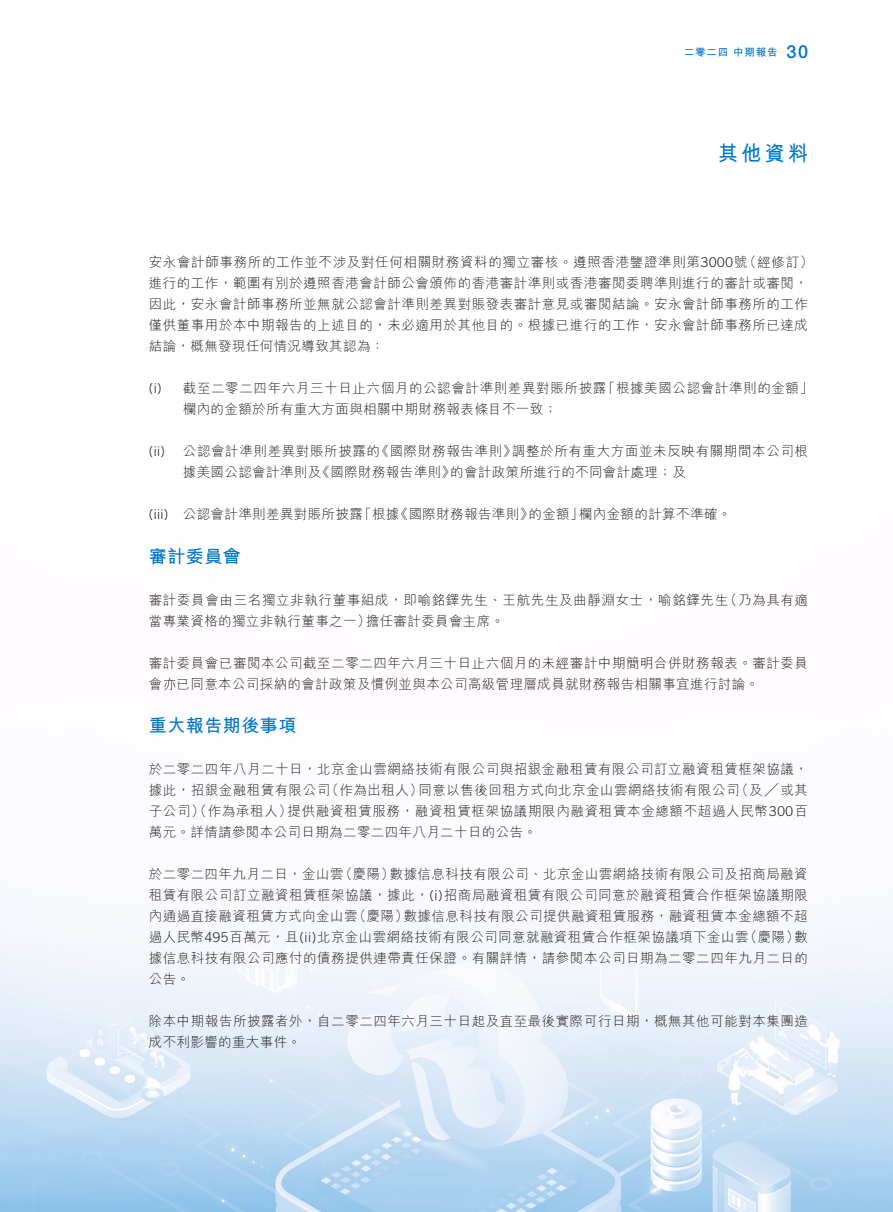
<style>
.page{position:relative;width:893px;height:1212px;background:#fff}
.page>*{position:absolute;margin:0;border:0;box-sizing:border-box;transform-origin:0 0}
.t1{font:700 21px "M Hei HK";color:#0076c8;scale:.95 1}
.t2{font:700 18px "M Hei HK";letter-spacing:.03em;color:#0076c8}
.t3{font:500 18px "Helvetica Neue LT Std";color:#0076c8}
.t4{font:300 13.5px/21px "M Hei HK";letter-spacing:.04em;color:#231f20}
.t5{font:300 13.5px "Trade Gothic LT Std";color:#231f20}
.t6{font:700 10.5px "M Hei HK";letter-spacing:.08em;color:#0076c8}
.s1{font-family:"Trade Gothic LT Std"}
</style>
<div class="page">
<img style="left:0;top:906px;width:893px;height:306px">
<p class="t6" style="left:733px;top:44px;width:46px">中期報告</p>
<p class="t6" style="left:684px;top:44px;width:46px">二零二四</p>
<h2 class="t3" style="left:787px;top:41px;width:23px">30</h2>
<h1 class="t1" style="left:718px;top:138px;width:96px">其他資料</h1>
<p class="t4" style="left:149px;top:252px;width:661px">安永會計師事務所的工作並不涉及對任何相關財務資料的獨立審核。遵照香港鑒證準則第<span class="s1">3000</span>號<br>進行的工作，範圍有別於遵照香港會計師公會頒佈的香港審計準則或香港審閱委聘準則進行的審計或審閱，因此，安永會計師事務所並無就公認會計準則差異對賬發表審計意見或審閱結論。安永會計師事務所的工作僅供董事用於本中期報告的上述目的，未必適用於其他目的。根據已進行的工作，安永會計師事務所已達成結論，概無發現任何情況導致其認為：</p>
<p class="t4" style="left:602px;top:378px;width:213px">「根據美國公認會計準則的金額「</p>
<p class="t4" style="left:743px;top:252px;width:72px">（經修訂(</p>
<p class="t4" style="left:183px;top:378px;width:425px">截至二零二四年六月三十日止六個月的公認會計準則差異對賬所披露</p>
<p class="t5" style="left:149px;top:380px;width:14px">i( )</p>
<p class="t5" style="left:149px;top:443px;width:18px">(ii)</p>
<p class="t4" style="left:183px;top:399px;width:376px">欄內的金額於所有重大方面與相關中期財務報表條目不一致;</p>
<p class="t4" style="left:512px;top:441px;width:298px">調整於所有重大方面並未反映有關期間本公司根</p>
<p class="t4" style="left:183px;top:441px;width:199px">公認會計準則差異對賬所披露的</p>
<p class="t4" style="left:376px;top:441px;width:142px">《國際財務報告準則》</p>
<p class="t4" style="left:183px;top:462px;width:140px">據美國公認會計準則及</p>
<p class="t4" style="left:450px;top:462px;width:237px">的會計政策所進行的不同會計處理；及</p>
<p class="t4" style="left:317px;top:462px;width:140px">《國際財務報告準則》</p>
<p class="t4" style="left:183px;top:504px;width:182px">公認會計準則差異對賬所披露</p>
<p class="t4" style="left:395px;top:504px;width:140px">《國際財務報告準則》</p>
<p class="t4" style="left:579px;top:504px;width:154px">欄內金額的計算不準確。</p>
<p class="t4" style="left:528px;top:504px;width:57px">的金額」</p>
<p class="t4" style="left:358px;top:504px;width:43px">「根據</p>
<p class="t5" style="left:149px;top:506px;width:21px">(iii)</p>
<h2 class="t2" style="left:149px;top:543px;width:94px">審計委員會</h2>
<p class="t4" style="left:724px;top:589px;width:86px">（乃為具有適</p>
<p class="t4" style="left:149px;top:589px;width:581px;text-align:center">審計委員會由三名獨立非執行董事組成，即喻銘鐸先生、王航先生及曲靜淵女士，喻銘鐸先生擔任審計委員會主席。</p>
<p class="t4" style="left:149px;top:610px;width:223px">當專業資格的獨立非執行董事之一）</p>
<p class="t4" style="left:149px;top:652px;width:661px">審計委員會已審閱本公司截至二零二四年六月三十日止六個月的未經審計中期簡明合併財務報表。審計委員會亦已同意本公司採納的會計政策及慣例並與本公司高級管理層成員就財務報告相關事宜進行討論。</p>
<h2 class="t2" style="left:149px;top:712px;width:149px">重大報告期後事項</h2>
<p class="t4" style="left:149px;top:759px;width:661px;text-align:right">於二零二四年八月二十日，北京金山雲網絡技術有限公司與招銀金融租賃有限公司訂立融資租賃框架協議，（及╱或其</p>
<p class="t4" style="left:418px;top:780px;width:323px">同意以售後回租方式向北京金山雲網絡技術有限公司</p>
<p class="t4" style="left:326px;top:780px;width:99px">（作為出租人）</p>
<p class="t4" style="left:288px;top:780px;width:522px;text-indent:-139px">據此，招銀金融租賃有限公司<br>提供融資租賃服務，融資租賃框架協議期限內融資租賃本金總額不超過人民幣<span class="s1">300</span>百</p>
<p class="t4" style="left:149px;top:801px;width:390px">子公司）（作為承租人）<br>萬元。詳情請參閱本公司日期為二零二四年八月二十日的公告。</p>
<p class="t4" style="left:390px;top:864px;width:419px">數據信息科技有限公司、北京金山雲網絡技術有限公司及招商局融資</p>
<p class="t4" style="left:339px;top:864px;width:57px">（慶陽）</p>
<p class="t4" style="left:149px;top:864px;width:196px">於二零二四年九月二日，金山雲</p>
<p class="t4" style="left:149px;top:885px;width:661px">租賃有限公司訂立融資租賃框架協議，據此， <span class="s1">)i(</span> 招商局融資租賃有限公司同意於融資租賃合作框架協議期限</p>
<p class="t4" style="left:404px;top:906px;width:405px">數據信息科技有限公司提供融資租賃服務，融資租賃本金總額不超</p>
<p class="t4" style="left:353px;top:906px;width:57px">（慶陽）</p>
<p class="t4" style="left:149px;top:906px;width:210px">內通過直接融資租賃方式向金山雲</p>
<p class="t4" style="left:744px;top:927px;width:57px">（慶陽）</p>
<p class="t4" style="left:149px;top:927px;width:661px">過人民幣<span class="s1">495</span>百萬元，且<span class="s1">( )i i</span> 北京金山雲網絡技術有限公司同意就融資租賃合作框架協議項下金山雲<br>據信息科技有限公司應付的債務提供連帶責任保證。有關詳情，請參閱本公司日期為二零二四年九月二日的公告。</p>
<p class="t4" style="left:149px;top:1011px;width:661px">除本中期報告所披露者外，自二零二四年六月三十日起及直至最後實際可行日期，概無其他可能對本集團造成不利影響的重大事件。</p>
<p class="t4" style="left:794px;top:927px;width:15px">數</p>
</div>
